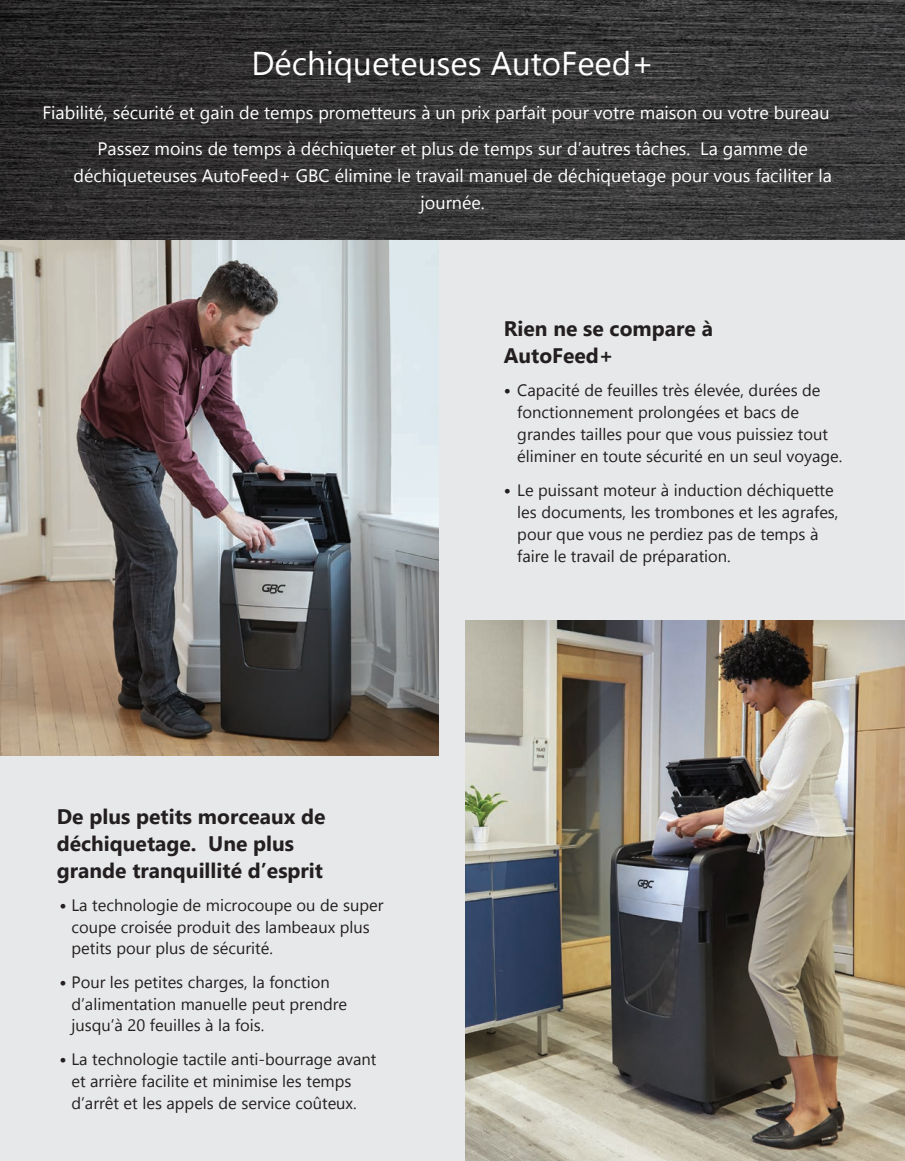
<style>
.page{position:relative;width:905px;height:1161px;background:#fff}
.page>*{position:absolute;margin:0;border:0;box-sizing:border-box;transform-origin:0 0}
.t1{font:33px "Nirmala UI";color:#fff}
.t2{font:700 21px/27px "Nirmala UI";color:#231f20}
.t3{font:18px/36px "Nirmala UI";color:#fff}
.t4{font:16.5px/22px "Nirmala UI";color:#231f20}
.s1{font-family:"Museo 300"}
</style>
<div class="page">
<div style="left:0;top:239px;width:904px;height:922px;background:#e7e8e9"></div>
<img style="left:0;top:239px;width:438px;height:517px">
<img style="left:0;top:0;width:904px;height:239px">
<img style="left:465px;top:620px;width:439px;height:541px">
<h1 class="t1" style="left:251px;top:36px;width:404px">Déchiqueteuses AutoFeed+</h1>
<p class="t3" style="left:97px;top:94px;width:733px;text-indent:-55px">Fiabilité, sécurité et gain de temps prometteurs à un prix parfait pour votre maison ou votre bureau<br>Passez moins de temps à déchiqueter et plus de temps sur dʼautres tâches. La gamme de</p>
<p class="t3" style="left:73px;top:161px;width:760px;line-height:27px;text-align:center">déchiqueteuses AutoFeed+ GBC élimine le travail manuel de déchiquetage pour vous faciliter la journée.</p>
<p class="t2" style="left:57px;top:801px;width:270px">De plus petits morceaux de déchiquetage. Une plus grande tranquillité dʼesprit</p>
<p class="t4" style="left:71px;top:893px;width:313px;text-indent:-12px"><span class="s1">•</span> La technologie de microcoupe ou de super coupe croisée produit des lambeaux plus petits pour plus de sécurité.</p>
<p class="t4" style="left:71px;top:970px;width:277px;text-indent:-12px"><span class="s1">•</span> Pour les petites charges, la fonction dʼalimentation manuelle peut prendre jusquʼà 20 feuilles à la fois.</p>
<p class="t4" style="left:71px;top:1047px;width:306px;text-indent:-12px"><span class="s1">•</span> La technologie tactile anti-bourrage avant et arrière facilite et minimise les temps dʼarrêt et les appels de service coûteux.</p>
<p class="t2" style="left:504px;top:313px;width:211px">Rien ne se compare à<br>AutoFeed+</p>
<p class="t4" style="left:517px;top:378px;width:327px;text-indent:-13px"><span class="s1">•</span> Capacité de feuilles très élevée, durées de fonctionnement prolongées et bacs de grandes tailles pour que vous puissiez tout éliminer en toute sécurité en un seul voyage.</p>
<p class="t4" style="left:517px;top:478px;width:323px;text-indent:-13px"><span class="s1">•</span> Le puissant moteur à induction déchiquette les documents, les trombones et les agrafes, pour que vous ne perdiez pas de temps à faire le travail de préparation.</p>
</div>
